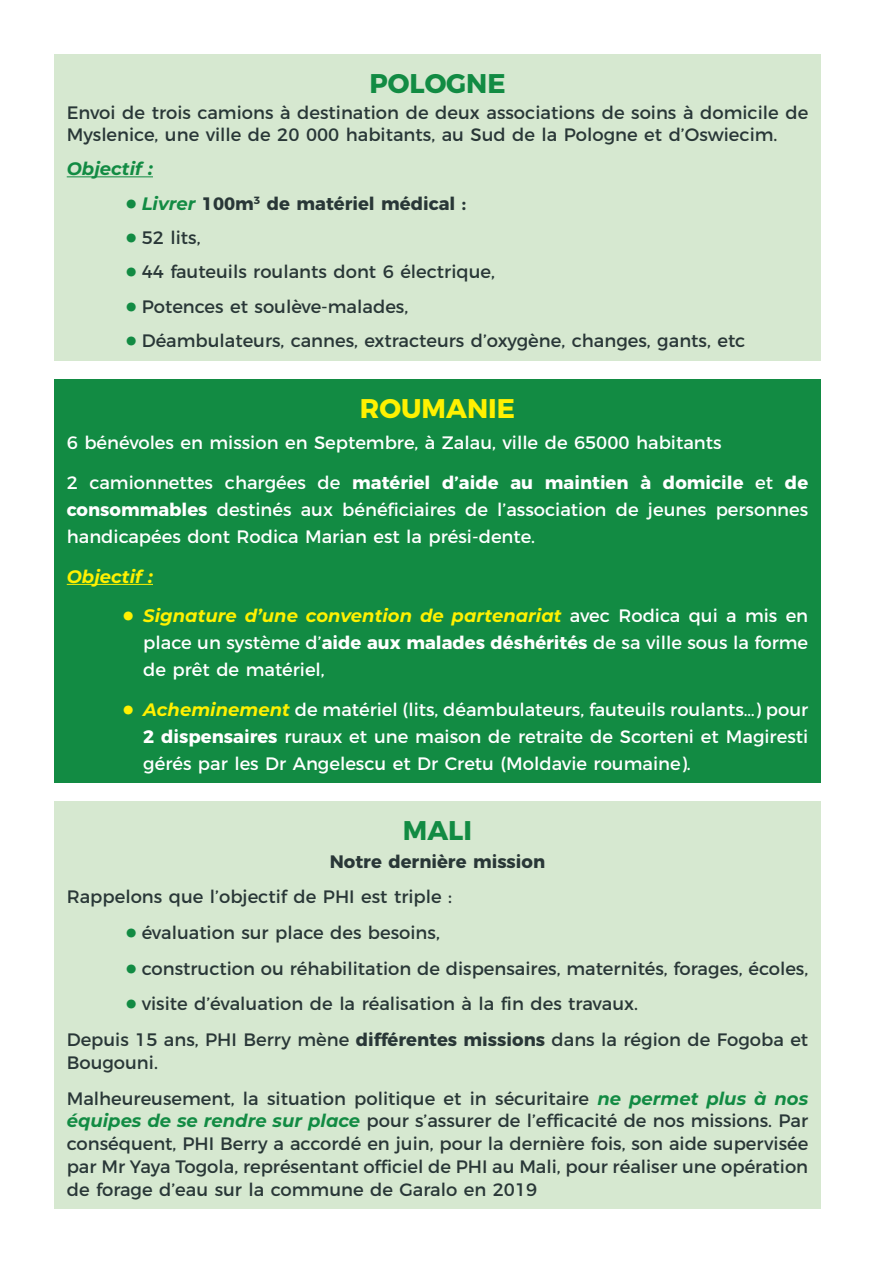
<style>
.page{position:relative;width:893px;height:1263px;background:#fff}
.page>*{position:absolute;margin:0;border:0;box-sizing:border-box;transform-origin:0 0}
.t1{font:700 27px "Montserrat";color:#128b43}
.t2{font:700 27px "Montserrat";color:#fff101}
.t3{font:18px/23px "Montserrat";color:#293737}
.t4{font:18px/27px "Montserrat";color:#fff;text-align:justify}
.t5{font:700 18px "Montserrat";color:#293737}
.t6{font:italic 700 18px "Montserrat";color:#128b43}
.t7{font:italic 700 18px "Montserrat";color:#fff101}
.s1{font-family:"Newspaper Pi BT";font-weight:400;color:#128b43}
.s2{font-style:italic;color:#128b43}
.s3{font-family:"Newspaper Pi BT";color:#128b43}
.s4{font-weight:700}
.s5{font-family:"Newspaper Pi BT";color:#fff101}
.s6{font-weight:700;font-style:italic;color:#fff101}
.s7{font-weight:700;font-style:italic;color:#128b43}
</style>
<div class="page">
<div style="left:54px;top:54px;width:767px;height:306px;background:#d6e8d0"></div>
<hr style="left:67px;top:176px;width:86px;height:1px;background:#128b43">
<div style="left:54px;top:801px;width:767px;height:408px;background:#d6e8d0"></div>
<div style="left:54px;top:379px;width:767px;height:404px;background:#128b43"></div>
<hr style="left:67px;top:584px;width:86px;height:1px;background:#fff101">
<h1 class="t1" style="left:369px;top:61px;width:138px">POLOGNE</h1>
<p class="t3" style="left:67px;top:100px;width:743px;line-height:21.8px">Envoi de trois camions à destination de deux associations de soins à domicile de<br>Myslenice, une ville de 20 000 habitants, au Sud de la Pologne et d’Oswiecim.</p>
<p class="t6" style="left:67px;top:156px;width:88px">Objectif :</p>
<p class="t5" style="left:125px;top:188px;width:343px"><span class="s1">•</span> <span class="s2">Livrer</span> 100m<sup>3</sup> de matériel médical :</p>
<p class="t3" style="left:125px;top:225px;width:77px"><span class="s3">•</span> 52 lits,</p>
<p class="t3" style="left:125px;top:259px;width:371px"><span class="s3">•</span> 44 fauteuils roulants dont 6 électrique,</p>
<p class="t3" style="left:125px;top:294px;width:284px"><span class="s3">•</span> Potences et soulève-malades,</p>
<p class="t3" style="left:125px;top:328px;width:622px"><span class="s3">•</span> Déambulateurs, cannes, extracteurs d’oxygène, changes, gants, etc</p>
<h1 class="t2" style="left:360px;top:386px;width:157px">ROUMANIE</h1>
<p class="t4" style="left:67px;top:428px;width:656px">6 bénévoles en mission en Septembre, à Zalau, ville de 65000 habitants</p>
<p class="t4" style="left:67px;top:467px;width:743px">2 camionnettes chargées de <span class="s4">matériel d’aide au maintien à domicile</span> et <span class="s4">de consommables</span> destinés aux bénéficiaires de l’association de jeunes personnes handicapées dont Rodica Marian est la prési-dente.</p>
<p class="t7" style="left:67px;top:563px;width:88px">Objectif :</p>
<p class="t4" style="left:143px;top:601px;width:666px;text-indent:-21px"><span class="s5">•</span> <span class="s6">Signature d’une convention de partenariat</span> avec Rodica qui a mis en place un système d’<span class="s4">aide aux malades déshérités</span> de sa ville sous la forme de prêt de matériel,</p>
<p class="t4" style="left:143px;top:695px;width:666px;text-indent:-21px"><span class="s5">•</span> <span class="s6">Acheminement</span> de matériel (lits, déambulateurs, fauteuils roulants…) pour <span class="s4">2 dispensaires</span> ruraux et une maison de retraite de Scorteni et Magiresti gérés par les Dr Angelescu et Dr Cretu (Moldavie roumaine).</p>
<h1 class="t1" style="left:403px;top:809px;width:71px">MALI</h1>
<p class="t5" style="left:330px;top:846px;width:217px">Notre dernière mission</p>
<p class="t3" style="left:67px;top:884px;width:387px">Rappelons que l’objectif de PHI est triple :</p>
<p class="t3" style="left:125px;top:920px;width:316px"><span class="s3">•</span> évaluation sur place des besoins,</p>
<p class="t3" style="left:125px;top:955px;width:684px"><span class="s3">•</span> construction ou réhabilitation de dispensaires, maternités, forages, écoles,</p>
<p class="t3" style="left:67px;top:984px;width:743px;line-height:35.7px;text-indent:58px"><span class="s3">•</span> visite d’évaluation de la réalisation à la fin des travaux.<br>Depuis 15 ans, PHI Berry mène <span class="s4">différentes missions</span> dans la région de Fogoba et</p>
<p class="t3" style="left:67px;top:1043px;width:743px;line-height:35.7px">Bougouni.<br>Malheureusement, la situation politique et in sécuritaire <span class="s7">ne permet plus à nos</span></p>
<p class="t3" style="left:67px;top:1108px;width:743px;text-align:justify"><span class="s7">équipes de se rendre sur place</span> pour s’assurer de l’efficacité de nos missions. Par conséquent, PHI Berry a accordé en juin, pour la dernière fois, son aide supervisée par Mr Yaya Togola, représentant officiel de PHI au Mali, pour réaliser une opération de forage d’eau sur la commune de Garalo en 2019</p>
</div>
